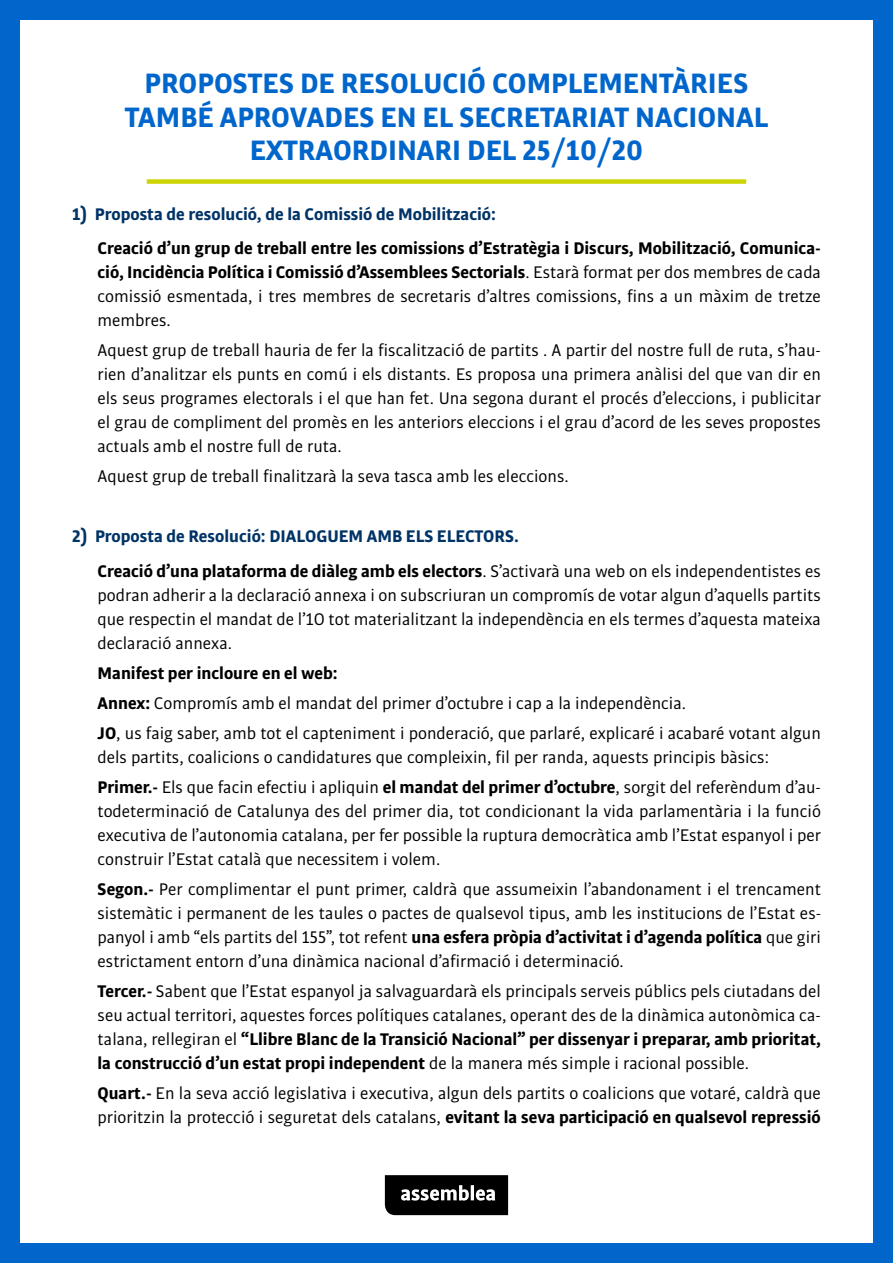
<style>
.page{position:relative;width:893px;height:1263px;background:#fff}
.page>*{position:absolute;margin:0;border:0;box-sizing:border-box;transform-origin:0 0}
.t1{font:700 30px/33px "Bulo";color:#06c;text-align:center}
.t2{font:18px/24px "Bulo";color:#000;text-align:justify}
.t3{font:700 18px/24px "Bulo";color:#000;text-align:justify}
.t4{font:700 18px/34.5px "Bulo";color:#036}
.s1{font-weight:400}
.s2{color:#000}
.s3{font-weight:400;color:#000}
.s4{font-weight:700}
</style>
<div class="page">
<div style="left:0;top:0;width:20px;height:1263px;background:#06c"></div>
<div style="left:873px;top:0;width:20px;height:1263px;background:#06c"></div>
<div style="left:0;top:1243px;width:893px;height:20px;background:#06c"></div>
<div style="left:0;top:0;width:893px;height:20px;background:#06c"></div>
<svg style="left:385px;top:1175px;width:123px;height:40px;background:#252525"></svg>
<div style="left:147px;top:179px;width:599px;height:5px;background:#cdd500"></div>
<h1 class="t1" style="left:125px;top:66px;width:645px">PROPOSTES DE RESOLUCIÓ COMPLEMENTÀRIES<br>TAMBÉ APROVADES EN EL SECRETARIAT NACIONAL<br>EXTRAORDINARI DEL 25/10/20</h1>
<p class="t4" style="left:72px;top:196px;width:425px">1) Proposta de resolució, de la Comissió de Mobilització:</p>
<p class="t3" style="left:98px;top:236px;width:725px">Creació d’un grup de treball entre les comissions d’Estratègia i Discurs, Mobilització, Comunica&shy;ció, Incidència Política i Comissió d’Assemblees Sectorials<span class="s1">. Estarà format per dos membres de cada comissió esmentada, i tres membres de secretaris d’altres comissions, fins a un màxim de tretze membres.</span></p>
<p class="t2" style="left:98px;top:338px;width:725px">Aquest grup de treball hauria de fer la fiscalització de partits . A partir del nostre full de ruta, s’hau&shy;rien d’analitzar els punts en comú i els distants. Es proposa una primera anàlisi del que van dir en els seus programes electorals i el que han fet. Una segona durant el procés d’eleccions, i publicitar el grau de compliment del promès en les anteriors eleccions i el grau d’acord de les seves propostes actuals amb el nostre full de ruta.</p>
<p class="t2" style="left:98px;top:464px;width:473px">Aquest grup de treball finalitzarà la seva tasca amb les eleccions.</p>
<p class="t4" style="left:98px;top:518px;width:725px;text-indent:-26px">2) Proposta de Resolució: DIALOGUEM AMB ELS ELECTORS.<br><span class="s2">Creació d’una plataforma de diàleg amb els electors</span><span class="s3">. S’activarà una web on els independentistes es</span></p>
<p class="t2" style="left:98px;top:582px;width:725px">podran adherir a la declaració annexa i on subscriuran un compromís de votar algun d’aquells partits que respectin el mandat de l’1O tot materialitzant la independència en els termes d’aquesta mateixa declaració annexa.</p>
<p class="t2" style="left:98px;top:657px;width:725px;line-height:30px;text-align:left"><span class="s4">Manifest per incloure en el web:<br>Annex:</span> Compromís amb el mandat del primer d’octubre i cap a la independència.<br><span class="s4">JO</span>, us faig saber, amb tot el capteniment i ponderació, que parlaré, explicaré i acabaré votant algun</p>
<p class="t2" style="left:98px;top:741px;width:725px;line-height:30px">dels partits, coalicions o candidatures que compleixin, fil per randa, aquests principis bàsics:<br><span class="s4">Primer.-</span> Els que facin efectiu i apliquin <span class="s4">el mandat del primer d’octubre</span>, sorgit del referèndum d’au-</p>
<p class="t2" style="left:98px;top:798px;width:725px">todeterminació de Catalunya des del primer dia, tot condicionant la vida parlamentària i la funció executiva de l’autonomia catalana, per fer possible la ruptura democràtica amb l’Estat espanyol i per construir l’Estat català que necessitem i volem.</p>
<p class="t2" style="left:98px;top:876px;width:725px"><span class="s4">Segon.-</span> Per complimentar el punt primer, caldrà que assumeixin l’abandonament i el trencament sistemàtic i permanent de les taules o pactes de qualsevol tipus, amb les institucions de l’Estat es&shy;panyol i amb “els partits del 155”, tot refent <span class="s4">una esfera pròpia d’activitat i d’agenda política</span> que giri estrictament entorn d’una dinàmica nacional d’afirmació i determinació.</p>
<p class="t2" style="left:98px;top:978px;width:725px"><span class="s4">Tercer.-</span> Sabent que l’Estat espanyol ja salvaguardarà els principals serveis públics pels ciutadans del seu actual territori, aquestes forces polítiques catalanes, operant des de la dinàmica autonòmica ca&shy;talana, rellegiran el <span class="s4">“Llibre Blanc de la Transició Nacional” per dissenyar i preparar, amb prioritat, la construcció d’un estat propi independent</span> de la manera més simple i racional possible.</p>
<p class="t2" style="left:98px;top:1080px;width:725px"><span class="s4">Quart.-</span> En la seva acció legislativa i executiva, algun dels partits o coalicions que votaré, caldrà que prioritzin la protecció i seguretat dels catalans, <span class="s4">evitant la seva participació en qualsevol repressió</span></p>
</div>
